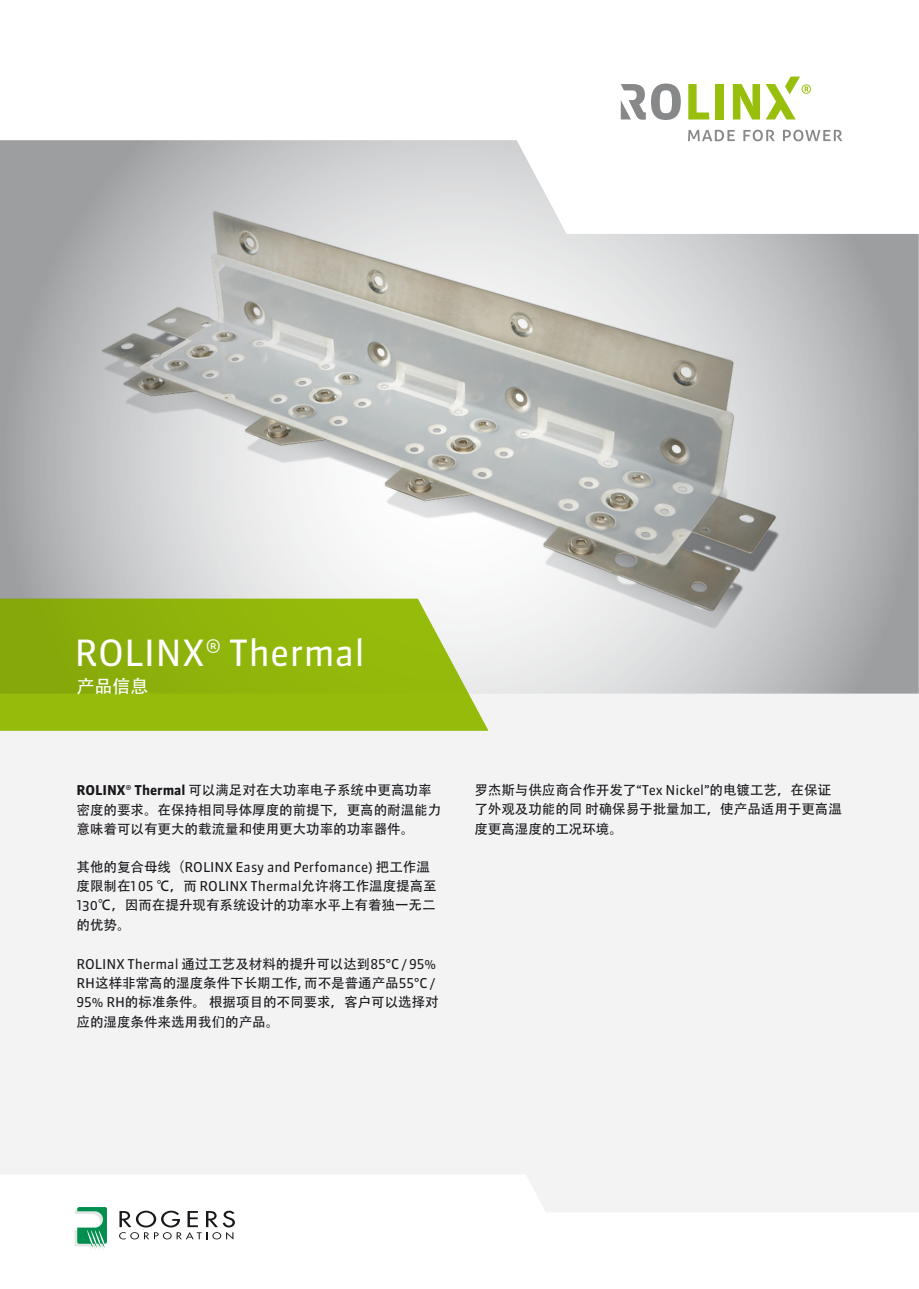
<style>
.page{position:relative;width:919px;height:1289px;background:#fff}
.page>*{position:absolute;margin:0;border:0;box-sizing:border-box;transform-origin:0 0}
.t1{font:36px "Sanuk OT";color:#fff}
.t2{font:18px "Adobe Heiti Std";color:#fff}
.t3{font:13.5px/19.5px "Adobe Heiti Std";color:#1a171c}
.s1{font-family:"Sanuk OT";font-weight:700}
.s2{font-family:"Sanuk OT"}
</style>
<div class="page">
<svg style="left:688px;top:130px;width:46px;height:10px"></svg>
<svg style="left:743px;top:130px;width:31px;height:10px"></svg>
<svg style="left:783px;top:130px;width:59px;height:10px"></svg>
<svg style="left:651px;top:84px;width:29px;height:36px"></svg>
<svg style="left:688px;top:84px;width:21px;height:35px"></svg>
<div style="left:715px;top:84px;width:8px;height:35px;background:#98bf0c"></div>
<svg style="left:620px;top:84px;width:25px;height:36px"></svg>
<svg style="left:732px;top:77px;width:78px;height:42px"></svg>
<div style="left:0;top:693px;width:918px;height:519px;background:#f3f3f3"></div>
<svg style="left:75px;top:1206px;width:32px;height:44px"></svg>
<svg style="left:119px;top:1210px;width:116px;height:29px"></svg>
<img style="left:0;top:140px;width:918px;height:553px">
<svg style="left:0;top:598px;width:488px;height:132px;background:#96b91a"></svg>
<p class="t1" style="left:75px;top:630px;width:292px">ROLINX® Thermal</p>
<p class="t2" style="left:77px;top:676px;width:74px">产品信息</p>
<p class="t3" style="left:77px;top:780px;width:366px"><span class="s1">ROLINX® Thermal</span> 可以满足对在大功率电子系统中更高功率密度的要求。在保持相同导体厚度的前提下，更高的耐温能力意味着可以有更大的载流量和使用更大功率的功率器件。</p>
<p class="t3" style="left:77px;top:857px;width:361px;line-height:19px">其他的复合母线（<span class="s2">ROLINX Easy and Perfomance)</span> 把工作温度限制在<span class="s2">1 05</span> ℃，而 <span class="s2">ROLINX Thermal</span>允许将工作温度提高至<br><span class="s2">130</span>℃，因而在提升现有系统设计的功率水平上有着独一无二</p>
<p class="t3" style="left:77px;top:916px;width:55px">的优势。</p>
<p class="t3" style="left:77px;top:954px;width:363px"><span class="s2">ROLINX Thermal</span> 通过工艺及材料的提升可以达到<span class="s2">85°C / 95%<br>RH</span>这样非常高的湿度条件下长期工作, 而不是普通产品<span class="s2">55°C /<br>95% RH</span>的标准条件。 根据项目的不同要求，客户可以选择对应的湿度条件来选用我们的产品。</p>
<p class="t3" style="left:474px;top:780px;width:369px">罗杰斯与供应商合作开发了<span class="s2">“Tex Nickel”</span>的电镀工艺，在保证了外观及功能的同时确保易于批量加工，使产品适用于更高温度更高湿度的工况环境。</p>
</div>
